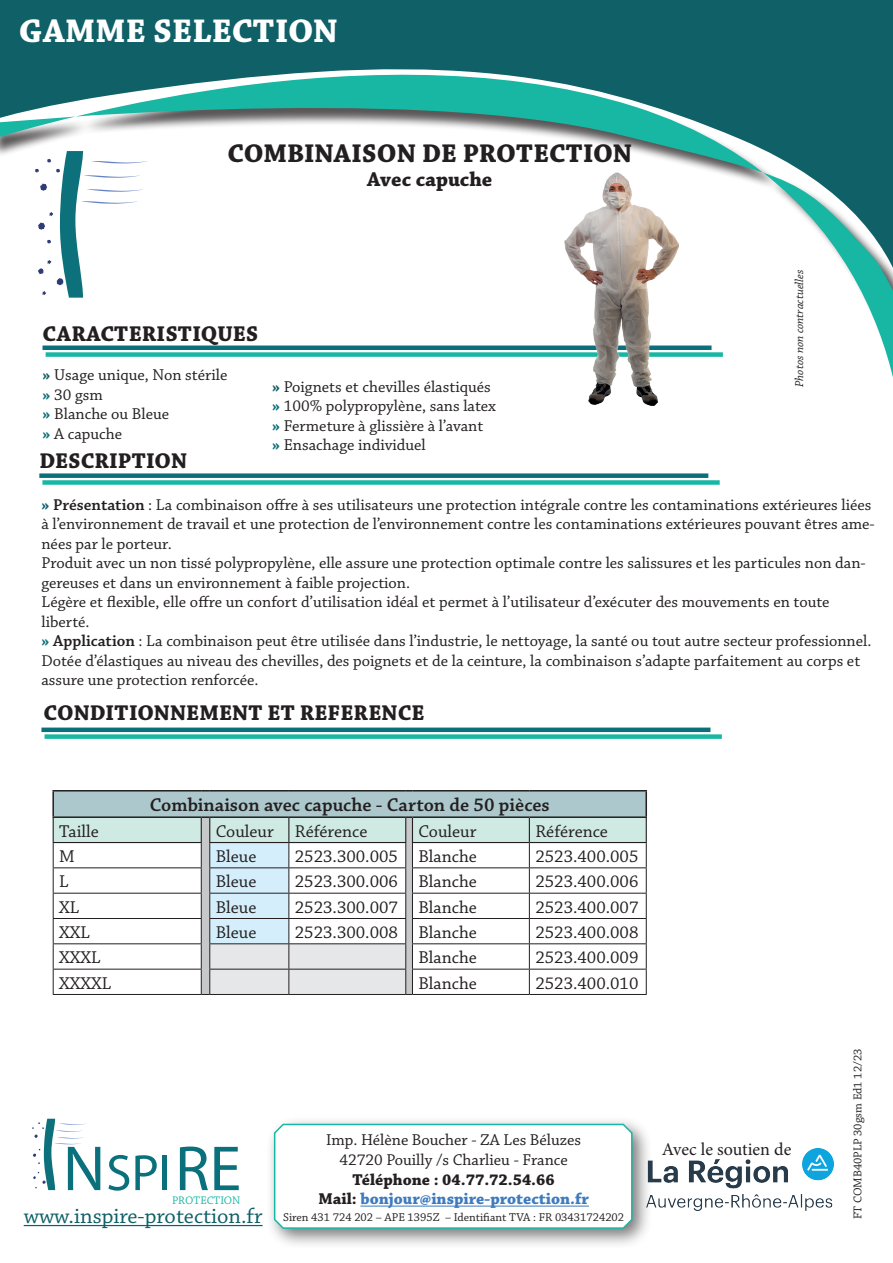
<style>
.page{position:relative;width:893px;height:1263px;background:#fff}
.page>*{position:absolute;margin:0;border:0;box-sizing:border-box;transform-origin:0 0}
.t1{font:64.2px "Candara";color:#0a717c}
.t2{font:51.3px "Candara";color:#0a717c}
.t3{font:700 34.5px "Chaparral Pro";color:#fff}
.t4{font:700 27px "Chaparral Pro";color:#231f20}
.t5{font:700 22.5px "Chaparral Pro";letter-spacing:.005em;color:#231f20}
.t6{font:700 21px "Chaparral Pro";color:#231f20}
.t7{font:600 19.5px "Chaparral Pro";color:#231f20}
.t8{font:18px "Chaparral Pro";color:#231f20}
.t9{font:18px "Minion Pro";color:#231f20}
.t10{font:16.5px/19.5px "Chaparral Pro";color:#231f20}
.t11{font:700 16.5px/19.8px "Chaparral Pro";color:#231f20;text-align:center}
.t12{font:12px "Chaparral Pro";color:#231f20}
.t13{font:italic 12px "Chaparral Pro";color:#231f20}
.t14{font:11.55px "Chaparral Pro";color:#1ab6a3}
.s1{font-weight:700;color:#0f6067}
.s2{font-weight:700;color:#0c707b}
.s3{font-weight:600}
.s4{color:#3d7abe}
.s5{font-size:22.5px;color:#0f6067}
.s6{font-size:64.2px}
</style>
<div class="page">
<div style="left:0;top:0;width:893px;height:19px;background:#0f6067"></div>
<svg style="left:0;top:19px;width:893px;height:387px"></svg>
<div style="left:265px;top:1115px;width:388px;height:134px;background:#231f20;opacity:.6"></div>
<svg style="left:273px;top:1122px;width:360px;height:107px"></svg>
<svg style="left:51px;top:1119px;width:35px;height:50px"></svg>
<img style="left:48px;top:1162px;width:3px;height:7px">
<img style="left:38px;top:1162px;width:10px;height:6px">
<img style="left:33px;top:1141px;width:20px;height:21px">
<img style="left:37px;top:1169px;width:19px;height:22px">
<img style="left:32px;top:1118px;width:23px;height:23px">
<img style="left:33px;top:1175px;width:16px;height:16px">
<hr style="left:360px;top:1206px;width:229px;height:1px;background:#3d7abe">
<hr style="left:24px;top:1225px;width:239px;height:1px;background:#0f6067">
<img style="left:646px;top:1148px;width:187px;height:62px">
<div style="left:46px;top:352px;width:677px;height:5px;background:#18b7a3"></div>
<div style="left:43px;top:345px;width:668px;height:5px;background:#0c707b"></div>
<img style="left:564px;top:172px;width:114px;height:233px">
<div style="left:42px;top:480px;width:678px;height:5px;background:#18b7a3"></div>
<div style="left:39px;top:473px;width:669px;height:5px;background:#0c707b"></div>
<div style="left:45px;top:734px;width:677px;height:5px;background:#18b7a3"></div>
<div style="left:41px;top:727px;width:669px;height:5px;background:#0c707b"></div>
<div style="left:53px;top:791px;width:593px;height:26px;background:#acc8cc"></div>
<hr style="left:52px;top:790px;width:149px;height:1px;background:#231f20">
<hr style="left:52px;top:791px;width:2px;height:25px;background:#231f20">
<hr style="left:210px;top:790px;width:79px;height:1px;background:#231f20">
<hr style="left:289px;top:790px;width:117px;height:1px;background:#231f20">
<hr style="left:412px;top:790px;width:117px;height:1px;background:#231f20">
<hr style="left:529px;top:790px;width:118px;height:1px;background:#231f20">
<hr style="left:645px;top:791px;width:2px;height:25px;background:#231f20">
<hr style="left:52px;top:816px;width:149px;height:2px;background:#231f20">
<svg style="left:53px;top:816px;width:594px;height:179px"></svg>
<hr style="left:53px;top:842px;width:149px;height:1px;background:#231f20">
<hr style="left:209px;top:842px;width:80px;height:1px;background:#231f20">
<hr style="left:289px;top:842px;width:117px;height:1px;background:#231f20">
<hr style="left:412px;top:842px;width:117px;height:1px;background:#231f20">
<hr style="left:529px;top:842px;width:118px;height:1px;background:#231f20">
<h3 class="t3" style="left:19px;top:11px;width:320px">GAMME SELECTION</h3>
<h3 class="t4" style="left:227px;top:138px;width:406px">COMBINAISON DE PROTECTION</h3>
<p class="t6" style="left:367px;top:167px;width:127px">Avec capuche</p>
<p class="t13" style="left:793px;top:387px;width:119px;rotate:-90deg">Photos non contractuelles</p>
<h3 class="t5" style="left:43px;top:320px;width:217px">CARACTERISTIQUES</h3>
<p class="t10" style="left:43px;top:366px;width:186px"><span class="s1">»</span> Usage unique, Non stérile <span class="s2">»</span> 30 gsm<br><span class="s2">»</span> Blanche ou Bleue<br><span class="s2">»</span> A capuche</p>
<p class="t10" style="left:272px;top:377px;width:225px"><span class="s1">»</span> Poignets et chevilles élastiqués <span class="s2">»</span> 100% polypropylène, sans latex <span class="s2">»</span> Fermeture à glissière à l’avant<br><span class="s2">»</span> Ensachage individuel</p>
<h3 class="t5" style="left:39px;top:448px;width:149px">DESCRIPTION</h3>
<p class="t10" style="left:41px;top:495px;width:835px"><span class="s1">»</span> <span class="s3">Présentation</span> : La combinaison offre à ses utilisateurs une protection intégrale contre les contaminations extérieures liées à l’environnement de travail et une protection de l’environnement contre les contaminations extérieures pouvant êtres ame&shy;nées par le porteur.<br>Produit avec un non tissé polypropylène, elle assure une protection optimale contre les salissures et les particules non dan&shy;gereuses et dans un environnement à faible projection.<br>Légère et flexible, elle offre un confort d’utilisation idéal et permet à l’utilisateur d’exécuter des mouvements en toute liberté.<br><span class="s2">»</span> <span class="s3">Application</span> : La combinaison peut être utilisée dans l’industrie, le nettoyage, la santé ou tout autre secteur professionnel.<br>Dotée d’élastiques au niveau des chevilles, des poignets et de la ceinture, la combinaison s’adapte parfaitement au corps et assure une protection renforcée.</p>
<h3 class="t5" style="left:44px;top:700px;width:383px">CONDITIONNEMENT ET REFERENCE</h3>
<p class="t7" style="left:150px;top:794px;width:402px">Combinaison avec capuche - Carton de 50 pièces</p>
<p class="t8" style="left:59px;top:821px;width:41px">Taille</p>
<p class="t8" style="left:216px;top:821px;width:153px">Couleur Référence</p>
<p class="t8" style="left:418px;top:821px;width:60px">Couleur</p>
<p class="t8" style="left:535px;top:821px;width:74px">Référence</p>
<p class="t8" style="left:59px;top:846px;width:17px">M</p>
<p class="t8" style="left:216px;top:846px;width:42px">Bleue</p>
<p class="t8" style="left:295px;top:846px;width:183px">2523.300.005 Blanche</p>
<p class="t8" style="left:535px;top:846px;width:105px">2523.400.005</p>
<p class="t8" style="left:59px;top:871px;width:11px">L</p>
<p class="t8" style="left:216px;top:871px;width:42px">Bleue</p>
<p class="t8" style="left:295px;top:871px;width:183px">2523.300.006 Blanche</p>
<p class="t8" style="left:535px;top:871px;width:105px">2523.400.006</p>
<p class="t8" style="left:59px;top:897px;width:22px">XL</p>
<p class="t8" style="left:216px;top:897px;width:42px">Bleue</p>
<p class="t8" style="left:295px;top:897px;width:183px">2523.300.007 Blanche</p>
<p class="t8" style="left:535px;top:897px;width:105px">2523.400.007</p>
<p class="t8" style="left:59px;top:922px;width:32px">XXL</p>
<p class="t8" style="left:216px;top:922px;width:42px">Bleue</p>
<p class="t8" style="left:295px;top:922px;width:183px">2523.300.008 Blanche</p>
<p class="t8" style="left:535px;top:922px;width:105px">2523.400.008</p>
<p class="t8" style="left:59px;top:947px;width:43px">XXXL</p>
<p class="t8" style="left:418px;top:947px;width:60px">Blanche</p>
<p class="t8" style="left:535px;top:947px;width:105px">2523.400.009</p>
<p class="t8" style="left:59px;top:973px;width:53px">XXXXL</p>
<p class="t8" style="left:418px;top:973px;width:60px">Blanche</p>
<p class="t8" style="left:535px;top:973px;width:105px">2523.400.010</p>
<p class="t10" style="left:326px;top:1130px;width:257px;text-align:center">Imp. Hélène Boucher - ZA Les Béluzes<br>42720 Pouilly /s Charlieu - France</p>
<p class="t11" style="left:318px;top:1170px;width:272px">Téléphone : 04.77.72.54.66<br>Mail: <span class="s4">bonjour@inspire-protection.fr</span></p>
<p class="t12" style="left:24px;top:1210px;width:602px"><span class="s5">www.inspire-protection.fr</span> Siren 431 724 202 – APE 1395Z – Identifiant TVA : FR 03431724202</p>
<h1 class="t1" style="left:175px;top:1129px;width:68px">RE</h1>
<h2 class="t2" style="left:63px;top:1141px;width:110px"><span class="s6">N</span>SPI</h2>
<p class="t14" style="left:172px;top:1194px;width:70px">PROTECTION</p>
<p class="t9" style="left:662px;top:1137px;width:131px">Avec le soutien de</p>
<p class="t12" style="left:851px;top:1219px;width:172px;rotate:-90deg">FT COMB40PLP 30gsm Ed1 12/23</p>
</div>
